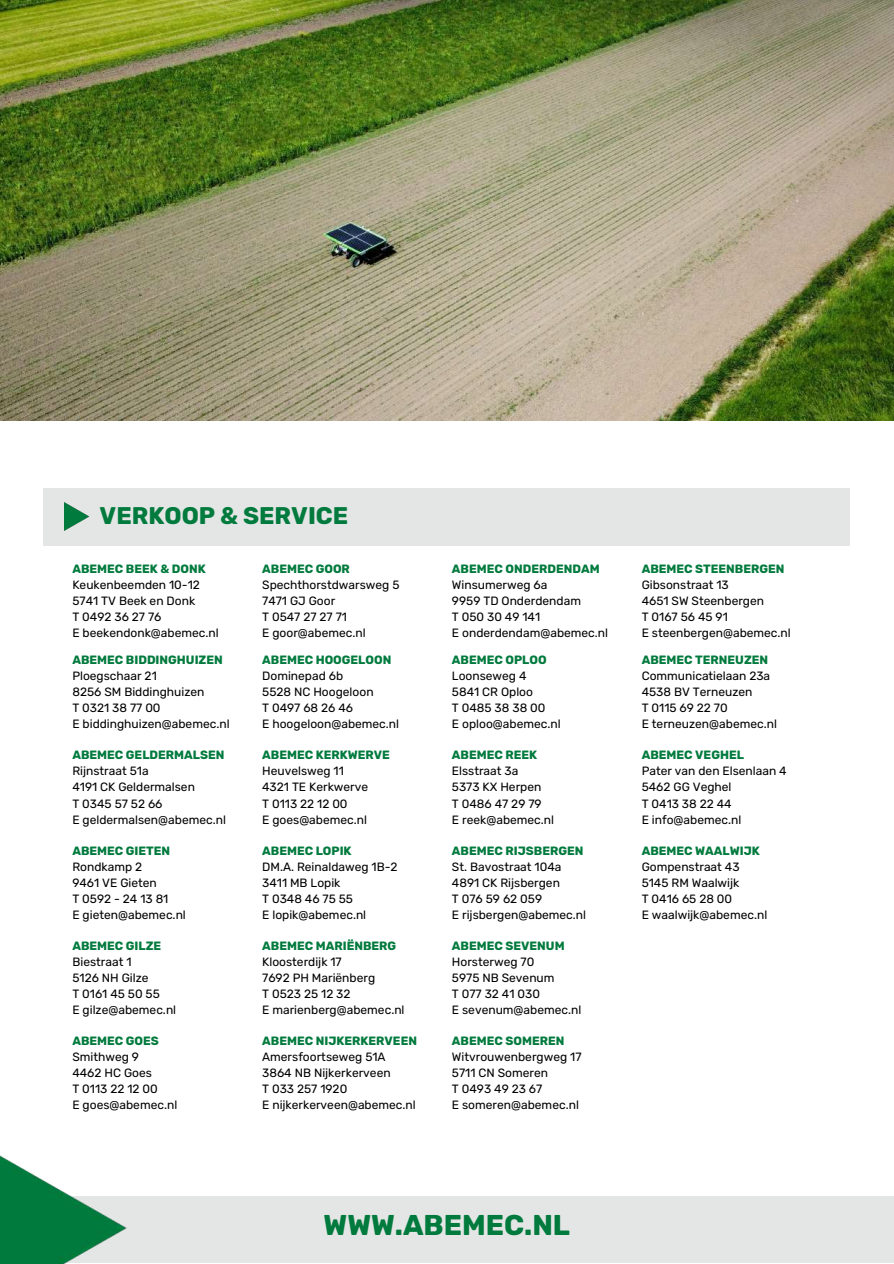
<style>
.page{position:relative;width:894px;height:1264px;background:#fff}
.page>*{position:absolute;margin:0;border:0;box-sizing:border-box;transform-origin:0 0}
.t1{font:700 28.5px "Rubik";color:#007a3d}
.t2{font:700 24px "Rubik";color:#007a3d}
.t3{font:12px/16px "Rubik";color:#000}
.t4{font:700 12px "Rubik";color:#007a3d}
</style>
<div class="page">
<div style="left:0;top:1196px;width:893px;height:67px;background:#e3e6e5"></div>
<img style="left:0;top:0;width:893px;height:421px">
<div style="left:44px;top:488px;width:805px;height:57px;background:#e3e6e5"></div>
<img style="left:65px;top:502px;width:25px;height:28px">
<img style="left:0;top:1155px;width:127px;height:108px">
<h2 class="t2" style="left:100px;top:501px;width:250px">VERKOOP &amp; SERVICE</h2>
<p class="t4" style="left:72px;top:562px;width:135px">ABEMEC BEEK &amp; DONK</p>
<p class="t3" style="left:72px;top:577px;width:148px">Keukenbeemden 10-12<br>5741 TV Beek en Donk<br>T 0492 36 27 76<br>E beekendonk@abemec.nl</p>
<p class="t4" style="left:72px;top:653px;width:152px">ABEMEC BIDDINGHUIZEN</p>
<p class="t3" style="left:72px;top:668px;width:159px">Ploegschaar 21<br>8256 SM Biddinghuizen<br>T 0321 38 77 00<br>E biddinghuizen@abemec.nl</p>
<p class="t4" style="left:72px;top:748px;width:153px">ABEMEC GELDERMALSEN</p>
<p class="t3" style="left:72px;top:763px;width:155px">Rijnstraat 51a<br>4191 CK Geldermalsen<br>T 0345 57 52 66<br>E geldermalsen@abemec.nl</p>
<p class="t4" style="left:72px;top:843px;width:99px">ABEMEC GIETEN</p>
<p class="t3" style="left:72px;top:858px;width:115px">Rondkamp 2<br>9461 VE Gieten<br>T 0592 - 24 13 81<br>E gieten@abemec.nl</p>
<p class="t4" style="left:72px;top:938px;width:90px">ABEMEC GILZE</p>
<p class="t3" style="left:72px;top:953px;width:105px">Biestraat 1<br>5126 NH Gilze<br>T 0161 45 50 55<br>E gilze@abemec.nl</p>
<p class="t4" style="left:72px;top:1034px;width:88px">ABEMEC GOES</p>
<p class="t3" style="left:72px;top:1049px;width:106px">Smithweg 9<br>4462 HC Goes<br>T 0113 22 12 00<br>E goes@abemec.nl</p>
<p class="t4" style="left:262px;top:562px;width:89px">ABEMEC GOOR</p>
<p class="t3" style="left:262px;top:577px;width:139px">Spechthorstdwarsweg 5<br>7471 GJ Goor<br>T 0547 27 27 71<br>E goor@abemec.nl</p>
<p class="t4" style="left:262px;top:653px;width:131px">ABEMEC HOOGELOON</p>
<p class="t3" style="left:262px;top:668px;width:138px">Dominepad 6b<br>5528 NC Hoogeloon<br>T 0497 68 26 46<br>E hoogeloon@abemec.nl</p>
<p class="t4" style="left:262px;top:748px;width:129px">ABEMEC KERKWERVE</p>
<p class="t3" style="left:262px;top:763px;width:107px">Heuvelsweg 11<br>4321 TE Kerkwerve<br>T 0113 22 12 00<br>E goes@abemec.nl</p>
<p class="t4" style="left:262px;top:843px;width:91px">ABEMEC LOPIK</p>
<p class="t3" style="left:262px;top:858px;width:137px">DM.A. Reinaldaweg 1B-2<br>3411 MB Lopik<br>T 0348 46 75 55<br>E lopik@abemec.nl</p>
<p class="t4" style="left:262px;top:938px;width:135px">ABEMEC MARIËNBERG</p>
<p class="t3" style="left:262px;top:953px;width:144px">Kloosterdijk 17<br>7692 PH Mariënberg<br>T 0523 25 12 32<br>E marienberg@abemec.nl</p>
<p class="t4" style="left:262px;top:1034px;width:156px">ABEMEC NIJKERKERVEEN</p>
<p class="t3" style="left:262px;top:1049px;width:155px">Amersfoortseweg 51A<br>3864 NB Nijkerkerveen<br>T 033 257 1920<br>E nijkerkerveen@abemec.nl</p>
<p class="t4" style="left:452px;top:562px;width:149px">ABEMEC ONDERDENDAM</p>
<p class="t3" style="left:452px;top:577px;width:158px">Winsumerweg 6a<br>9959 TD Onderdendam<br>T 050 30 49 141<br>E onderdendam@abemec.nl</p>
<p class="t4" style="left:452px;top:653px;width:96px">ABEMEC OPLOO</p>
<p class="t3" style="left:452px;top:668px;width:110px">Loonseweg 4<br>5841 CR Oploo<br>T 0485 38 38 00<br>E oploo@abemec.nl</p>
<p class="t4" style="left:452px;top:748px;width:87px">ABEMEC REEK</p>
<p class="t3" style="left:452px;top:763px;width:104px">Elsstraat 3a<br>5373 KX Herpen<br>T 0486 47 29 79<br>E reek@abemec.nl</p>
<p class="t4" style="left:452px;top:843px;width:133px">ABEMEC RIJSBERGEN</p>
<p class="t3" style="left:452px;top:858px;width:136px">St. Bavostraat 104a<br>4891 CK Rijsbergen<br>T 076 59 62 059<br>E rijsbergen@abemec.nl</p>
<p class="t4" style="left:452px;top:938px;width:114px">ABEMEC SEVENUM</p>
<p class="t3" style="left:452px;top:953px;width:131px">Horsterweg 70<br>5975 NB Sevenum<br>T 077 32 41 030<br>E sevenum@abemec.nl</p>
<p class="t4" style="left:452px;top:1034px;width:114px">ABEMEC SOMEREN</p>
<p class="t3" style="left:452px;top:1049px;width:131px">Witvrouwenbergweg 17<br>5711 CN Someren<br>T 0493 49 23 67<br>E someren@abemec.nl</p>
<p class="t4" style="left:641px;top:562px;width:144px">ABEMEC STEENBERGEN</p>
<p class="t3" style="left:641px;top:577px;width:151px">Gibsonstraat 13<br>4651 SW Steenbergen<br>T 0167 56 45 91<br>E steenbergen@abemec.nl</p>
<p class="t4" style="left:641px;top:653px;width:128px">ABEMEC TERNEUZEN</p>
<p class="t3" style="left:641px;top:668px;width:137px">Communicatielaan 23a<br>4538 BV Terneuzen<br>T 0115 69 22 70<br>E terneuzen@abemec.nl</p>
<p class="t4" style="left:641px;top:748px;width:104px">ABEMEC VEGHEL</p>
<p class="t3" style="left:641px;top:763px;width:146px">Pater van den Elsenlaan 4<br>5462 GG Veghel<br>T 0413 38 22 44<br>E info@abemec.nl</p>
<p class="t4" style="left:641px;top:843px;width:120px">ABEMEC WAALWIJK</p>
<p class="t3" style="left:641px;top:858px;width:127px">Gompenstraat 43<br>5145 RM Waalwijk<br>T 0416 65 28 00<br>E waalwijk@abemec.nl</p>
<h1 class="t1" style="left:323px;top:1208px;width:248px">WWW.ABEMEC.NL</h1>
</div>
